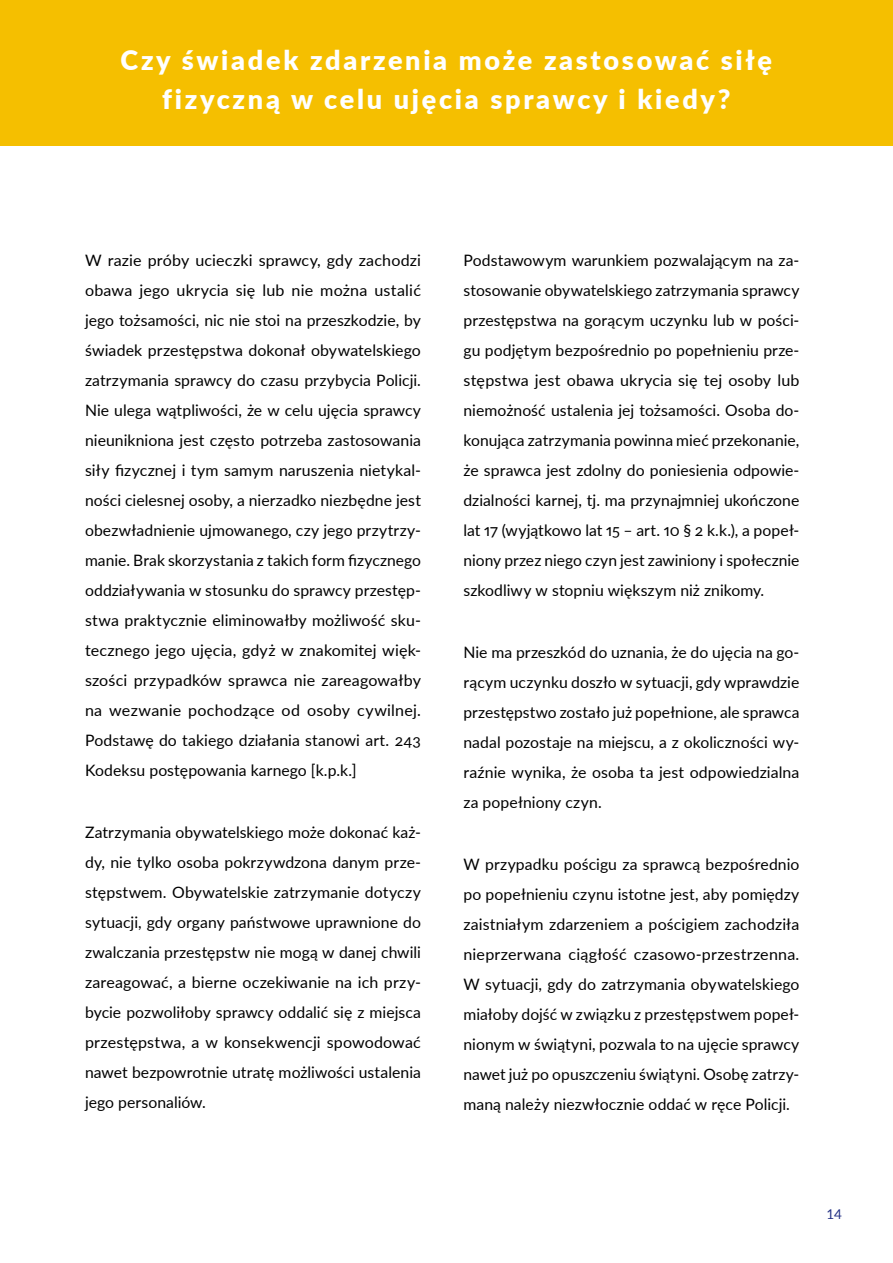
<style>
.page{position:relative;width:893px;height:1263px;background:#fff}
.page>*{position:absolute;margin:0;border:0;box-sizing:border-box;transform-origin:0 0}
.t1{font:900 27px/39px "Lato";letter-spacing:.1em;color:#fff;text-align:center}
.t2{font:15.75px/30px "Lato";letter-spacing:.005em;color:#000;text-align:justify}
.t3{font:13.5px "Lato";color:#243285}
</style>
<div class="page">
<div style="left:0;top:0;width:893px;height:145px;background:#f5bf00"></div>
<h1 class="t1" style="left:121px;top:40px;width:653px">Czy świadek zdarzenia może zastosować siłę fizyczną w celu ujęcia sprawcy i kiedy?</h1>
<p class="t2" style="left:85px;top:244px;width:337px">W razie próby ucieczki sprawcy, gdy zachodzi obawa jego ukrycia się lub nie można ustalić jego tożsamości, nic nie stoi na przeszkodzie, by świadek przestępstwa dokonał obywatelskiego zatrzymania sprawcy do czasu przybycia Policji.<br>Nie ulega wątpliwości, że w celu ujęcia sprawcy nieunikniona jest często potrzeba zastosowania siły fizycznej i tym samym naruszenia nietykal&shy;ności cielesnej osoby, a nierzadko niezbędne jest obezwładnienie ujmowanego, czy jego przytrzy&shy;manie. Brak skorzystania z takich form fizycznego oddziaływania w stosunku do sprawcy przestęp&shy;stwa praktycznie eliminowałby możliwość sku&shy;tecznego jego ujęcia, gdyż w znakomitej więk&shy;szości przypadków sprawca nie zareagowałby na wezwanie pochodzące od osoby cywilnej.<br>Podstawę do takiego działania stanowi art. 243<br>Kodeksu postępowania karnego [k.p.k.]</p>
<p class="t2" style="left:85px;top:816px;width:337px">Zatrzymania obywatelskiego może dokonać każ&shy;dy, nie tylko osoba pokrzywdzona danym prze&shy;stępstwem. Obywatelskie zatrzymanie dotyczy sytuacji, gdy organy państwowe uprawnione do zwalczania przestępstw nie mogą w danej chwili zareagować, a bierne oczekiwanie na ich przy&shy;bycie pozwoliłoby sprawcy oddalić się z miejsca przestępstwa, a w konsekwencji spowodować nawet bezpowrotnie utratę możliwości ustalenia jego personaliów.</p>
<p class="t2" style="left:463px;top:244px;width:337px">Podstawowym warunkiem pozwalającym na za&shy;stosowanie obywatelskiego zatrzymania sprawcy przestępstwa na gorącym uczynku lub w pości&shy;gu podjętym bezpośrednio po popełnieniu prze&shy;stępstwa jest obawa ukrycia się tej osoby lub niemożność ustalenia jej tożsamości. Osoba do&shy;konująca zatrzymania powinna mieć przekonanie, że sprawca jest zdolny do poniesienia odpowie&shy;dzialności karnej, tj. ma przynajmniej ukończone lat 17 (wyjątkowo lat 15 – art. 10 § 2 k.k.), a popeł&shy;niony przez niego czyn jest zawiniony i społecznie szkodliwy w stopniu większym niż znikomy.</p>
<p class="t2" style="left:463px;top:636px;width:337px">Nie ma przeszkód do uznania, że do ujęcia na go&shy;rącym uczynku doszło w sytuacji, gdy wprawdzie przestępstwo zostało już popełnione, ale sprawca nadal pozostaje na miejscu, a z okoliczności wy&shy;raźnie wynika, że osoba ta jest odpowiedzialna za popełniony czyn.</p>
<p class="t2" style="left:463px;top:848px;width:337px">W przypadku pościgu za sprawcą bezpośrednio po popełnieniu czynu istotne jest, aby pomiędzy zaistniałym zdarzeniem a pościgiem zachodziła nieprzerwana ciągłość czasowo-przestrzenna.<br>W sytuacji, gdy do zatrzymania obywatelskiego miałoby dojść w związku z przestępstwem popeł&shy;nionym w świątyni, pozwala to na ujęcie sprawcy nawet już po opuszczeniu świątyni. Osobę zatrzy&shy;maną należy niezwłocznie oddać w ręce Policji.</p>
<p class="t3" style="left:826px;top:1204px;width:17px">14</p>
</div>
